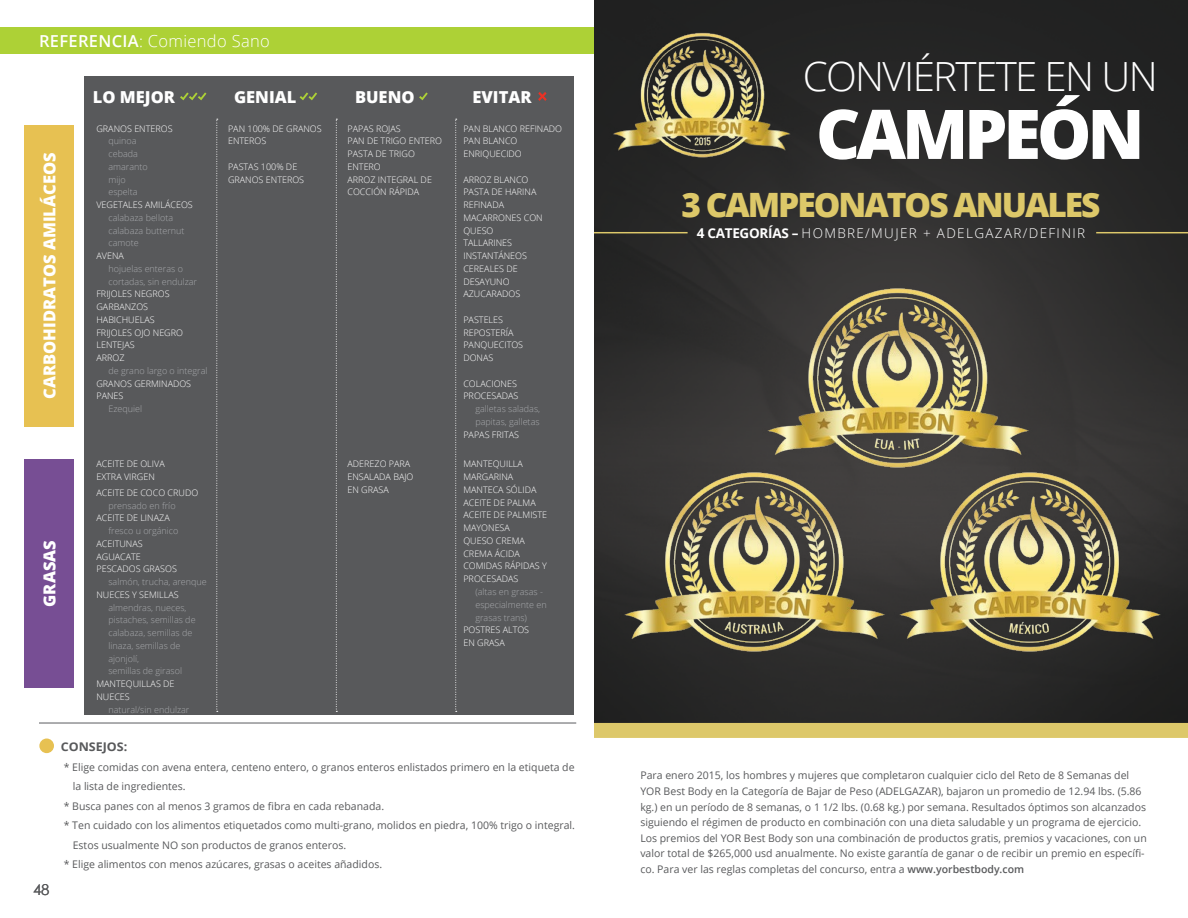
<style>
.page{position:relative;width:1188px;height:918px;background:#fff}
.page>*{position:absolute;margin:0;border:0;box-sizing:border-box;transform-origin:0 0}
.t1{font:800 68.55px "Open Sans";letter-spacing:-.06em;color:#fff}
.t2{font:300 40.2px "Open Sans";letter-spacing:-.04em;color:#fff}
.t3{font:800 33.6px "Open Sans";letter-spacing:-.06em;color:#ddc869}
.t4{font:800 16.5px "Open Sans";color:#fff}
.t5{font:300 16.5px "Open Sans";letter-spacing:.02em;color:#fff}
.t6{font:15px "Century Gothic";color:#58595b}
.t7{font:300 13.5px "Open Sans";letter-spacing:.1em;color:#fff}
.t8{font:700 12px "Open Sans";color:#58595b;scale:1.04 1}
.t9{font:10.5px/15.6px "Open Sans";color:#58595b}
.t10{font:300 9px/12.8px "Open Sans";color:#fff}
.t11{font:300 9px/12.8px "Open Sans";color:#a7a9ac}
.s1{font-weight:600}
.s2{font-weight:700}
</style>
<div class="page">
<div style="left:0;top:27px;width:594px;height:27px;background:#add136"></div>
<div style="left:84px;top:76px;width:490px;height:639px;background:#58595b"></div>
<svg style="left:180px;top:92px;width:26px;height:8px"></svg>
<svg style="left:300px;top:92px;width:17px;height:8px"></svg>
<svg style="left:419px;top:92px;width:9px;height:8px"></svg>
<div style="left:24px;top:125px;width:50px;height:302px;background:#e7c152"></div>
<div style="left:24px;top:460px;width:50px;height:228px;background:#774e94"></div>
<svg style="left:538px;top:92px;width:9px;height:9px"></svg>
<svg style="left:216px;top:119px;width:2px;height:593px"></svg>
<svg style="left:336px;top:119px;width:1px;height:593px"></svg>
<svg style="left:455px;top:119px;width:2px;height:593px"></svg>
<div style="left:39px;top:739px;width:15px;height:14px;background:#e7c152;border-radius:50%"></div>
<hr style="left:39px;top:722px;width:537px;height:2px;background:#6d6e71">
<img style="left:594px;top:0;width:594px;height:723px">
<hr style="left:594px;top:232px;width:94px;height:1px;background:#ddc86a">
<hr style="left:1096px;top:232px;width:92px;height:1px;background:#ddc86a">
<div style="left:594px;top:723px;width:594px;height:15px;background:#ddc86a"></div>
<img style="left:594px;top:22px;width:224px;height:146px">
<img style="left:594px;top:421px;width:265px;height:283px">
<img style="left:859px;top:421px;width:329px;height:283px">
<img style="left:727px;top:237px;width:339px;height:282px">
<h3 class="t5" style="left:39px;top:30px;width:232px"><span class="s1">REFERENCIA</span>: Comiendo Sano</h3>
<h3 class="t4" style="left:37px;top:399px;width:248px;rotate:-90deg">CARBOHIDRATOS AMILÁCEOS</h3>
<h3 class="t4" style="left:37px;top:607px;width:68px;rotate:-90deg">GRASAS</h3>
<h3 class="t4" style="left:93px;top:84px;width:84px">LO MEJOR</h3>
<h3 class="t4" style="left:234px;top:84px;width:64px">GENIAL</h3>
<h3 class="t4" style="left:355px;top:84px;width:61px">BUENO</h3>
<h3 class="t4" style="left:472px;top:84px;width:61px">EVITAR</h3>
<p class="t10" style="left:96px;top:122px;width:78px">GRANOS ENTEROS</p>
<p class="t11" style="left:108px;top:134px;width:41px">quinoa cebada amaranto mijo espelta</p>
<p class="t10" style="left:96px;top:198px;width:98px">VEGETALES AMILÁCEOS</p>
<p class="t11" style="left:108px;top:211px;width:78px">calabaza bellota calabaza butternut camote</p>
<p class="t10" style="left:96px;top:249px;width:29px">AVENA</p>
<p class="t11" style="left:108px;top:262px;width:90px">hojuelas enteras o cortadas, sin endulzar</p>
<p class="t10" style="left:96px;top:287px;width:88px">FRIJOLES NEGROS<br>GARBANZOS<br>HABICHUELAS<br>FRIJOLES OJO NEGRO<br>LENTEJAS<br>ARROZ</p>
<p class="t11" style="left:108px;top:364px;width:101px">de grano largo o integral</p>
<p class="t10" style="left:96px;top:377px;width:96px">GRANOS GERMINADOS<br>PANES</p>
<p class="t11" style="left:108px;top:402px;width:35px">Ezequiel</p>
<p class="t10" style="left:228px;top:122px;width:95px">PAN 100% DE GRANOS<br>ENTEROS</p>
<p class="t10" style="left:228px;top:160px;width:78px">PASTAS 100% DE<br>GRANOS ENTEROS</p>
<p class="t10" style="left:348px;top:122px;width:96px">PAPAS ROJAS<br>PAN DE TRIGO ENTERO<br>PASTA DE TRIGO<br>ENTERO<br>ARROZ INTEGRAL DE<br>COCCIÓN RÁPIDA</p>
<p class="t10" style="left:463px;top:122px;width:100px">PAN BLANCO REFINADO<br>PAN BLANCO<br>ENRIQUECIDO</p>
<p class="t10" style="left:463px;top:173px;width:81px">ARROZ BLANCO<br>PASTA DE HARINA<br>REFINADA<br>MACARRONES CON<br>QUESO<br>TALLARINES<br>INSTANTÁNEOS<br>CEREALES DE<br>DESAYUNO<br>AZUCARADOS</p>
<p class="t10" style="left:463px;top:313px;width:61px">PASTELES<br>REPOSTERÍA<br>PANQUECITOS<br>DONAS</p>
<p class="t10" style="left:463px;top:377px;width:57px">COLACIONES<br>PROCESADAS</p>
<p class="t11" style="left:475px;top:402px;width:66px">galletas saladas, papitas, galletas</p>
<p class="t10" style="left:463px;top:428px;width:57px">PAPAS FRITAS</p>
<p class="t10" style="left:463px;top:458px;width:85px">MANTEQUILLA<br>MARGARINA<br>MANTECA SÓLIDA<br>ACEITE DE PALMA<br>ACEITE DE PALMISTE<br>MAYONESA<br>QUESO CREMA<br>CREMA ÁCIDA<br>COMIDAS RÁPIDAS Y<br>PROCESADAS</p>
<p class="t11" style="left:475px;top:585px;width:73px">(altas en grasas - especialmente en grasas trans)</p>
<p class="t10" style="left:463px;top:623px;width:67px">POSTRES ALTOS<br>EN GRASA</p>
<p class="t10" style="left:96px;top:457px;width:70px">ACEITE DE OLIVA<br>EXTRA VIRGEN</p>
<p class="t10" style="left:96px;top:486px;width:103px">ACEITE DE COCO CRUDO</p>
<p class="t11" style="left:108px;top:499px;width:69px">prensado en frío</p>
<p class="t10" style="left:96px;top:511px;width:75px">ACEITE DE LINAZA</p>
<p class="t11" style="left:108px;top:524px;width:72px">fresco u orgánico</p>
<p class="t10" style="left:96px;top:537px;width:82px">ACEITUNAS<br>AGUACATE<br>PESCADOS GRASOS</p>
<p class="t11" style="left:108px;top:575px;width:100px">salmón, trucha, arenque</p>
<p class="t10" style="left:96px;top:588px;width:84px">NUECES Y SEMILLAS</p>
<p class="t11" style="left:108px;top:601px;width:89px">almendras, nueces, pistaches, semillas de calabaza, semillas de linaza, semillas de ajonjolí,<br>semillas de girasol</p>
<p class="t10" style="left:96px;top:677px;width:80px">MANTEQUILLAS DE<br>NUECES</p>
<p class="t11" style="left:108px;top:703px;width:83px">natural/sin endulzar</p>
<p class="t10" style="left:348px;top:458px;width:68px">ADEREZO PARA<br>ENSALADA BAJO<br>EN GRASA</p>
<h3 class="t6" style="left:33px;top:881px;width:18px">48</h3>
<p class="t8" style="left:61px;top:739px;width:66px">CONSEJOS:</p>
<p class="t9" style="left:64px;top:759px;width:512px">* Elige comidas con avena entera, centeno entero, o granos enteros enlistados primero en la etiqueta de</p>
<p class="t9" style="left:73px;top:779px;width:114px">la lista de ingredientes.</p>
<p class="t9" style="left:64px;top:798px;width:322px">* Busca panes con al menos 3 gramos de fibra en cada rebanada.</p>
<p class="t9" style="left:64px;top:818px;width:513px">* Ten cuidado con los alimentos etiquetados como multi-grano, molidos en piedra, 100% trigo o integral.</p>
<p class="t9" style="left:73px;top:837px;width:275px">Estos usualmente NO son productos de granos enteros.</p>
<p class="t9" style="left:64px;top:857px;width:320px">* Elige alimentos con menos azúcares, grasas o aceites añadidos.</p>
<h2 class="t2" style="left:803px;top:49px;width:357px">CONVIÉRTETE EN UN</h2>
<h1 class="t1" style="left:816px;top:82px;width:330px">CAMPEÓN</h1>
<h3 class="t3" style="left:681px;top:179px;width:421px">3 CAMPEONATOS ANUALES</h3>
<p class="t7" style="left:697px;top:224px;width:390px"><span class="s2">4 CATEGORÍAS –</span> HOMBRE/MUJER + ADELGAZAR/DEFINIR</p>
<p class="t9" style="left:640px;top:767px;width:508px">Para enero 2015, los hombres y mujeres que completaron cualquier ciclo del Reto de 8 Semanas del YOR Best Body en la Categoría de Bajar de Peso (ADELGAZAR), bajaron un promedio de 12.94 lbs. (5.86 kg.) en un período de 8 semanas, o 1 1/2 lbs. (0.68 kg.) por semana. Resultados óptimos son alcanzados siguiendo el régimen de producto en combinación con una dieta saludable y un programa de ejercicio.<br>Los premios del YOR Best Body son una combinación de productos gratis, premios y vacaciones, con un valor total de $265,000 usd anualmente. No existe garantía de ganar o de recibir un premio en específi&shy;co. Para ver las reglas completas del concurso, entra a <span class="s1">www.yorbestbody.com</span></p>
</div>
